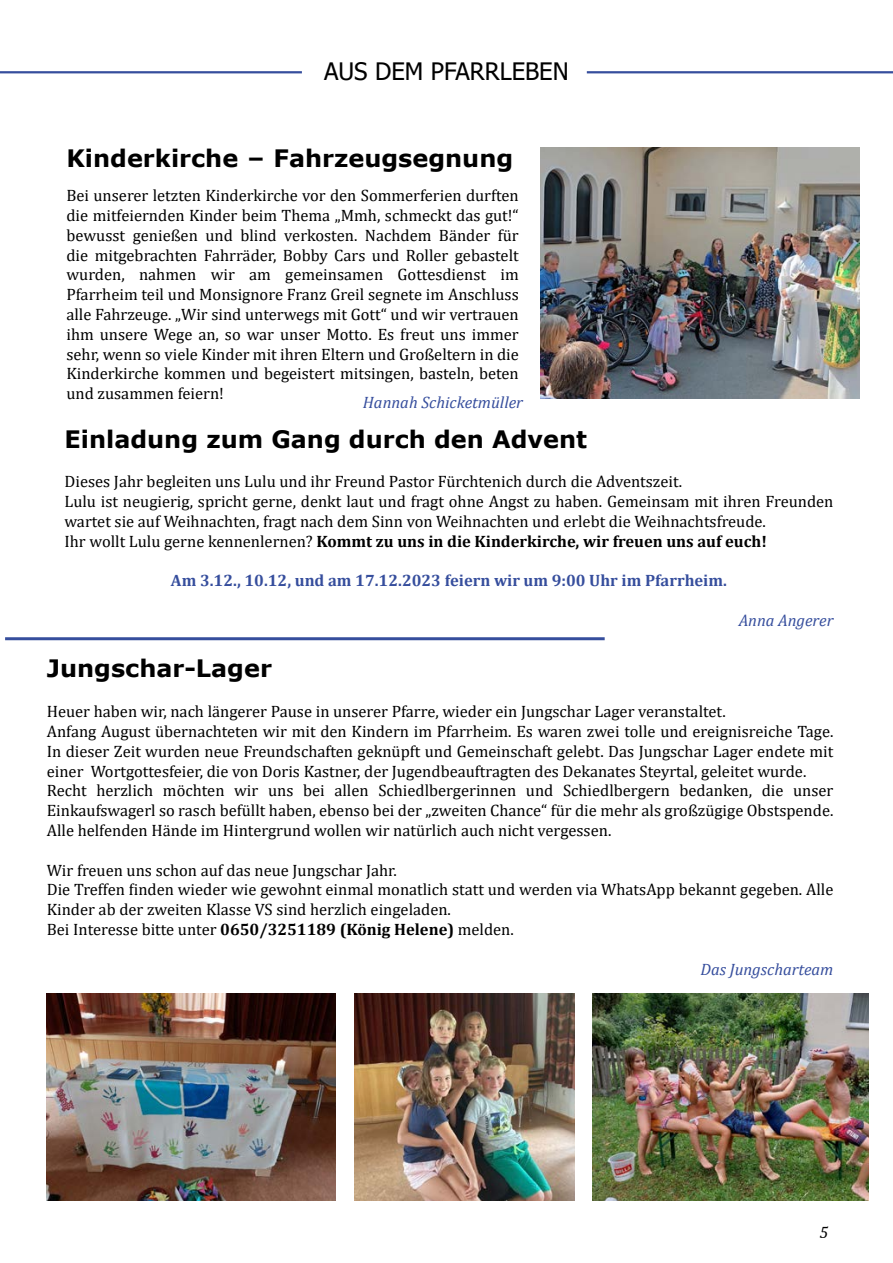
<style>
.page{position:relative;width:893px;height:1263px;background:#fff}
.page>*{position:absolute;margin:0;border:0;box-sizing:border-box;transform-origin:0 0}
.Fließtext_neu{font:700 24px "Verdana";color:#000}
.Titel{font:700 24px "Verdana";color:#000}
.t1{font:24px "Tahoma";color:#000}
.Fließtext_neu-2{font:16.5px/19.8px "Cambria";color:#000;text-align:justify}
.Fließtext_neu-3{font:700 16.5px "Cambria";color:#000}
.Fließtext_neu-4{font:700 16.5px "Cambria";color:#364e9d}
.Fließtext_neu-5{font:italic 16.5px "Cambria";color:#364e9d}
.t2{font:italic 16.5px "Cambria";color:#000}
.s1{font-weight:400}
.s2{font-weight:700}
</style>
<div class="page">
<hr style="left:0;top:71px;width:302px;height:2px;background:#364e9d">
<hr style="left:587px;top:71px;width:306px;height:2px;background:#364e9d">
<hr style="left:5px;top:637px;width:600px;height:3px;background:#364e9d">
<img style="left:540px;top:148px;width:319px;height:250px">
<img style="left:47px;top:993px;width:289px;height:208px">
<img style="left:355px;top:993px;width:219px;height:208px">
<img style="left:592px;top:993px;width:277px;height:208px">
<p class="t1" style="left:324px;top:55px;width:246px">AUS DEM PFARRLEBEN</p>
<p class="Titel" style="left:66px;top:141px;width:448px">Kinderkirche – Fahrzeugsegnung</p>
<p class="Fließtext_neu-2" style="left:66px;top:186px;width:454px">Bei unserer letzten Kinderkirche vor den Sommerferien durften die mitfeiernden Kinder beim Thema „Mmh, schmeckt das gut!“ bewusst genießen und blind verkosten. Nachdem Bänder für die mitgebrachten Fahrräder, Bobby Cars und Roller gebastelt wurden, nahmen wir am gemeinsamen Gottesdienst im Pfarrheim teil und Monsignore Franz Greil segnete im Anschluss alle Fahrzeuge. „Wir sind unterwegs mit Gott“ und wir vertrauen ihm unsere Wege an, so war unser Motto. Es freut uns immer sehr, wenn so viele Kinder mit ihren Eltern und Großeltern in die Kinderkirche kommen und begeistert mitsingen, basteln, beten und zusammen feiern!</p>
<p class="Fließtext_neu-5" style="left:363px;top:391px;width:162px">Hannah Schicketmüller</p>
<p class="Fließtext_neu" style="left:65px;top:422px;width:524px">Einladung zum Gang durch den Advent</p>
<p class="Fließtext_neu-2" style="left:65px;top:472px;width:619px">Dieses Jahr begleiten uns Lulu und ihr Freund Pastor Fürchtenich durch die Adventszeit.</p>
<p class="Fließtext_neu-2" style="left:65px;top:491px;width:770px">Lulu ist neugierig, spricht gerne, denkt laut und fragt ohne Angst zu haben. Gemeinsam mit ihren Freunden wartet sie auf Weihnachten, fragt nach dem Sinn von Weihnachten und erlebt die Weihnachtsfreude.</p>
<p class="Fließtext_neu-3" style="left:65px;top:529px;width:704px"><span class="s1">Ihr wollt Lulu gerne kennenlernen?</span> Kommt zu uns in die Kinderkirche, wir freuen uns auf euch!</p>
<p class="Fließtext_neu-4" style="left:171px;top:569px;width:557px">Am 3.12., 10.12, und am 17.12.2023 feiern wir um 9:00 Uhr im Pfarrheim.</p>
<p class="Fließtext_neu-5" style="left:739px;top:608px;width:96px">Anna Angerer</p>
<p class="Fließtext_neu" style="left:47px;top:652px;width:227px">Jungschar-Lager</p>
<p class="Fließtext_neu-2" style="left:47px;top:701px;width:681px">Heuer haben wir, nach längerer Pause in unserer Pfarre, wieder ein Jungschar Lager veranstaltet.</p>
<p class="Fließtext_neu-2" style="left:47px;top:721px;width:788px">Anfang August übernachteten wir mit den Kindern im Pfarrheim. Es waren zwei tolle und ereignisreiche Tage.<br>In dieser Zeit wurden neue Freundschaften geknüpft und Gemeinschaft gelebt. Das Jungschar Lager endete mit einer Wortgottesfeier, die von Doris Kastner, der Jugendbeauftragten des Dekanates Steyrtal, geleitet wurde.</p>
<p class="Fließtext_neu-2" style="left:47px;top:781px;width:788px">Recht herzlich möchten wir uns bei allen Schiedlbergerinnen und Schiedlbergern bedanken, die unser Einkaufswagerl so rasch befüllt haben, ebenso bei der „zweiten Chance“ für die mehr als großzügige Obstspende.<br>Alle helfenden Hände im Hintergrund wollen wir natürlich auch nicht vergessen.</p>
<p class="Fließtext_neu-2" style="left:47px;top:860px;width:352px">Wir freuen uns schon auf das neue Jungschar Jahr.</p>
<p class="Fließtext_neu-2" style="left:47px;top:880px;width:788px">Die Treffen finden wieder wie gewohnt einmal monatlich statt und werden via WhatsApp bekannt gegeben. Alle<br>Kinder ab der zweiten Klasse VS sind herzlich eingeladen.</p>
<p class="Fließtext_neu-2" style="left:47px;top:919px;width:469px">Bei Interesse bitte unter <span class="s2">0650/3251189 (König Helene)</span> melden.</p>
<p class="Fließtext_neu-5" style="left:700px;top:957px;width:134px">Das Jungscharteam</p>
<p class="t2" style="left:820px;top:1221px;width:10px">5</p>
</div>
